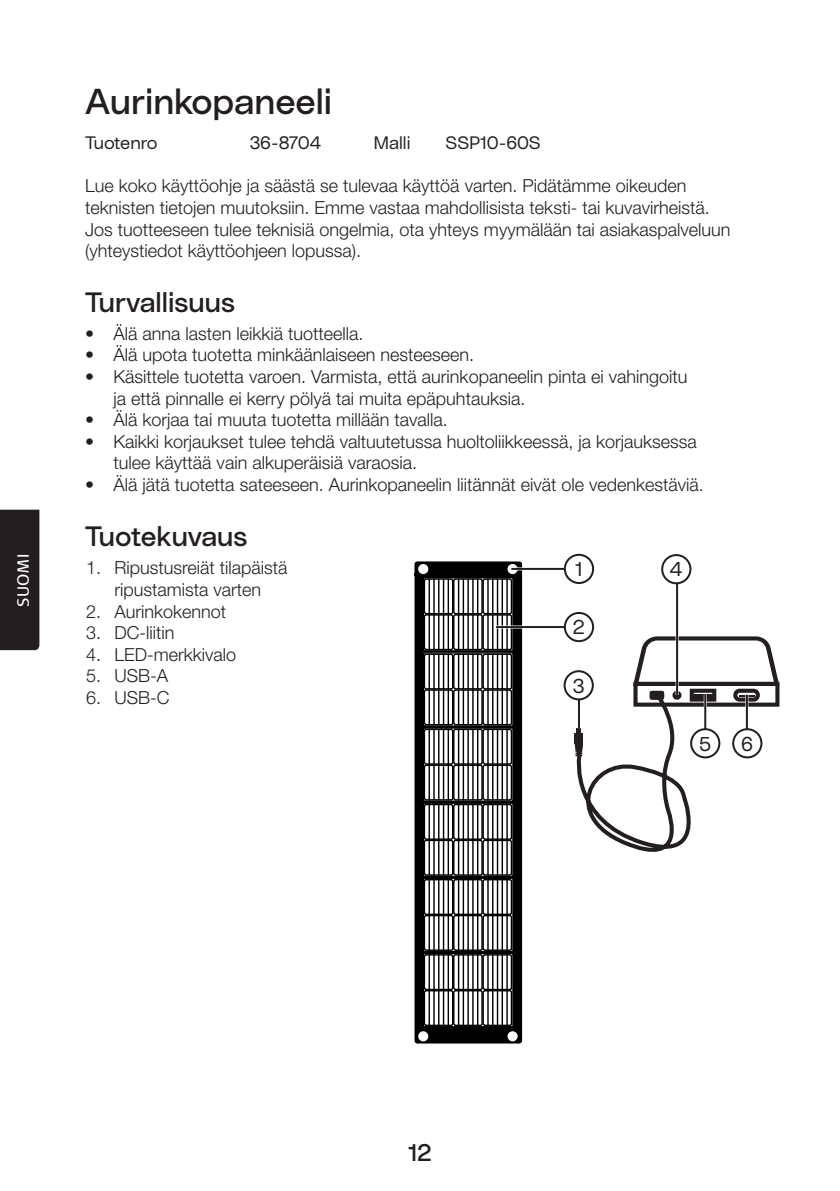
<style>
.page{position:relative;width:840px;height:1191px;background:#fff}
.page>*{position:absolute;margin:0;border:0;box-sizing:border-box;transform-origin:0 0}
.t1{font:500 36px "Clas Ohlson Sans";color:#231f20}
.t2{font:500 28px "Clas Ohlson Sans";color:#231f20}
.t3{font:500 24px "Clas Ohlson Sans";color:#231f20}
.t4{font:20px "Clas Ohlson Sans";color:#231f20}
.t5{font:300 18px/21.6px "Helvetica Neue LT Std";color:#231f20}
.t6{font:18px "Clas Ohlson Sans";letter-spacing:-.005em;color:#231f20}
.t7{font:16px "Signa Offc";letter-spacing:.045em;color:#fff}
</style>
<div class="page">
<div style="left:0;top:509px;width:39px;height:141px;background:#231f20"></div>
<div style="left:414px;top:561px;width:107px;height:482px;background:#000;border-radius:3px"></div>
<div style="left:422px;top:652px;width:91px;height:75px;border:1px solid #000"></div>
<div style="left:422px;top:727px;width:91px;height:75px;border:1px solid #000"></div>
<div style="left:422px;top:577px;width:91px;height:74px;border:1px solid #000"></div>
<div style="left:422px;top:877px;width:91px;height:75px;border:1px solid #000"></div>
<div style="left:422px;top:952px;width:91px;height:75px;border:1px solid #000"></div>
<div style="left:422px;top:802px;width:91px;height:75px;border:1px solid #000"></div>
<svg style="left:423px;top:577px;width:89px;height:449px"></svg>
<div style="left:507px;top:1031px;width:10px;height:10px;background:#fff;border-radius:50%"></div>
<div style="left:418px;top:1031px;width:10px;height:10px;background:#fff;border-radius:50%"></div>
<div style="left:507px;top:564px;width:10px;height:10px;background:#fff;border-radius:50%"></div>
<div style="left:418px;top:564px;width:10px;height:10px;background:#fff;border-radius:50%"></div>
<svg style="left:565px;top:636px;width:214px;height:216px"></svg>
<div style="left:672px;top:691px;width:9px;height:8px;border:4px solid #231f20;border-radius:50%"></div>
<hr style="left:511px;top:567px;width:67px;height:3px;background:#fff">
<hr style="left:495px;top:625px;width:83px;height:3px;background:#fff">
<hr style="left:577px;top:685px;width:3px;height:43px;background:#fff">
<hr style="left:675px;top:570px;width:3px;height:124px;background:#fff">
<hr style="left:703px;top:694px;width:3px;height:52px;background:#fff">
<hr style="left:745px;top:694px;width:3px;height:52px;background:#fff">
<hr style="left:511px;top:568px;width:67px;height:2px;background:#231f20">
<hr style="left:495px;top:626px;width:83px;height:2px;background:#231f20">
<hr style="left:577px;top:685px;width:2px;height:43px;background:#231f20">
<hr style="left:675px;top:570px;width:2px;height:124px;background:#231f20">
<hr style="left:703px;top:694px;width:2px;height:52px;background:#231f20">
<hr style="left:745px;top:694px;width:2px;height:52px;background:#231f20">
<div style="left:564px;top:555px;width:28px;height:28px;background:#fff;border-radius:50%"></div>
<div style="left:563px;top:554px;width:30px;height:30px;border:2px solid #231f20;border-radius:50%"></div>
<div style="left:661px;top:555px;width:29px;height:28px;background:#fff;border-radius:50%"></div>
<div style="left:660px;top:554px;width:31px;height:30px;border:2px solid #231f20;border-radius:50%"></div>
<div style="left:690px;top:729px;width:29px;height:28px;background:#fff;border-radius:50%"></div>
<div style="left:689px;top:728px;width:31px;height:30px;border:2px solid #231f20;border-radius:50%"></div>
<div style="left:732px;top:729px;width:29px;height:28px;background:#fff;border-radius:50%"></div>
<div style="left:731px;top:728px;width:31px;height:30px;border:2px solid #231f20;border-radius:50%"></div>
<div style="left:564px;top:613px;width:28px;height:28px;background:#fff;border-radius:50%"></div>
<div style="left:563px;top:612px;width:30px;height:30px;border:2px solid #231f20;border-radius:50%"></div>
<div style="left:564px;top:671px;width:28px;height:28px;background:#fff;border-radius:50%"></div>
<div style="left:563px;top:670px;width:30px;height:30px;border:2px solid #231f20;border-radius:50%"></div>
<p class="t7" style="left:14px;top:607px;width:55px;rotate:-90deg">SUOMI</p>
<h1 class="t1" style="left:85px;top:80px;width:248px">Aurinkopaneeli</h1>
<p class="t6" style="left:85px;top:133px;width:74px">Tuotenro</p>
<p class="t6" style="left:249px;top:133px;width:73px">36-8704</p>
<p class="t6" style="left:373px;top:133px;width:38px">Malli</p>
<p class="t6" style="left:445px;top:133px;width:97px">SSP10-60S</p>
<p class="t5" style="left:85px;top:175px;width:646px">Lue koko käyttöohje ja säästä se tulevaa käyttöä varten. Pidätämme oikeuden teknisten tietojen muutoksiin. Emme vastaa mahdollisista teksti- tai kuvavirheistä.<br>Jos tuotteeseen tulee teknisiä ongelmia, ota yhteys myymälään tai asiakaspalveluun (yhteystiedot käyttöohjeen lopussa).</p>
<h2 class="t2" style="left:85px;top:286px;width:151px">Turvallisuus</h2>
<p class="t5" style="left:85px;top:322px;width:280px">• Älä anna lasten leikkiä tuotteella.</p>
<p class="t5" style="left:85px;top:344px;width:390px">• Älä upota tuotetta minkäänlaiseen nesteeseen.</p>
<p class="t5" style="left:113px;top:365px;width:575px;text-indent:-28px">• Käsittele tuotetta varoen. Varmista, että aurinkopaneelin pinta ei vahingoitu ja että pinnalle ei kerry pölyä tai muita epäpuhtauksia.</p>
<p class="t5" style="left:85px;top:408px;width:364px">• Älä korjaa tai muuta tuotetta millään tavalla.</p>
<p class="t5" style="left:113px;top:430px;width:584px;text-indent:-28px">• Kaikki korjaukset tulee tehdä valtuutetussa huoltoliikkeessä, ja korjauksessa tulee käyttää vain alkuperäisiä varaosia.</p>
<p class="t5" style="left:85px;top:473px;width:620px">• Älä jätä tuotetta sateeseen. Aurinkopaneelin liitännät eivät ole vedenkestäviä.</p>
<h2 class="t2" style="left:85px;top:520px;width:163px">Tuotekuvaus</h2>
<p class="t5" style="left:86px;top:557px;width:203px;text-align:center">1. Ripustusreiät tilapäistä ripustamista varten</p>
<p class="t5" style="left:86px;top:600px;width:142px">2. Aurinkokennot</p>
<p class="t5" style="left:86px;top:621px;width:90px">3. DC-liitin</p>
<p class="t5" style="left:86px;top:643px;width:152px">4. LED-merkkivalo</p>
<p class="t5" style="left:86px;top:665px;width:84px">5. USB-A</p>
<p class="t5" style="left:86px;top:686px;width:85px">6. USB-C</p>
<p class="t4" style="left:575px;top:558px;width:9px">1</p>
<p class="t4" style="left:669px;top:558px;width:14px">4</p>
<p class="t4" style="left:572px;top:616px;width:13px">2</p>
<p class="t4" style="left:572px;top:674px;width:13px">3</p>
<p class="t4" style="left:698px;top:732px;width:13px">5</p>
<p class="t4" style="left:740px;top:732px;width:13px">6</p>
<h3 class="t3" style="left:408px;top:1138px;width:25px">12</h3>
</div>
